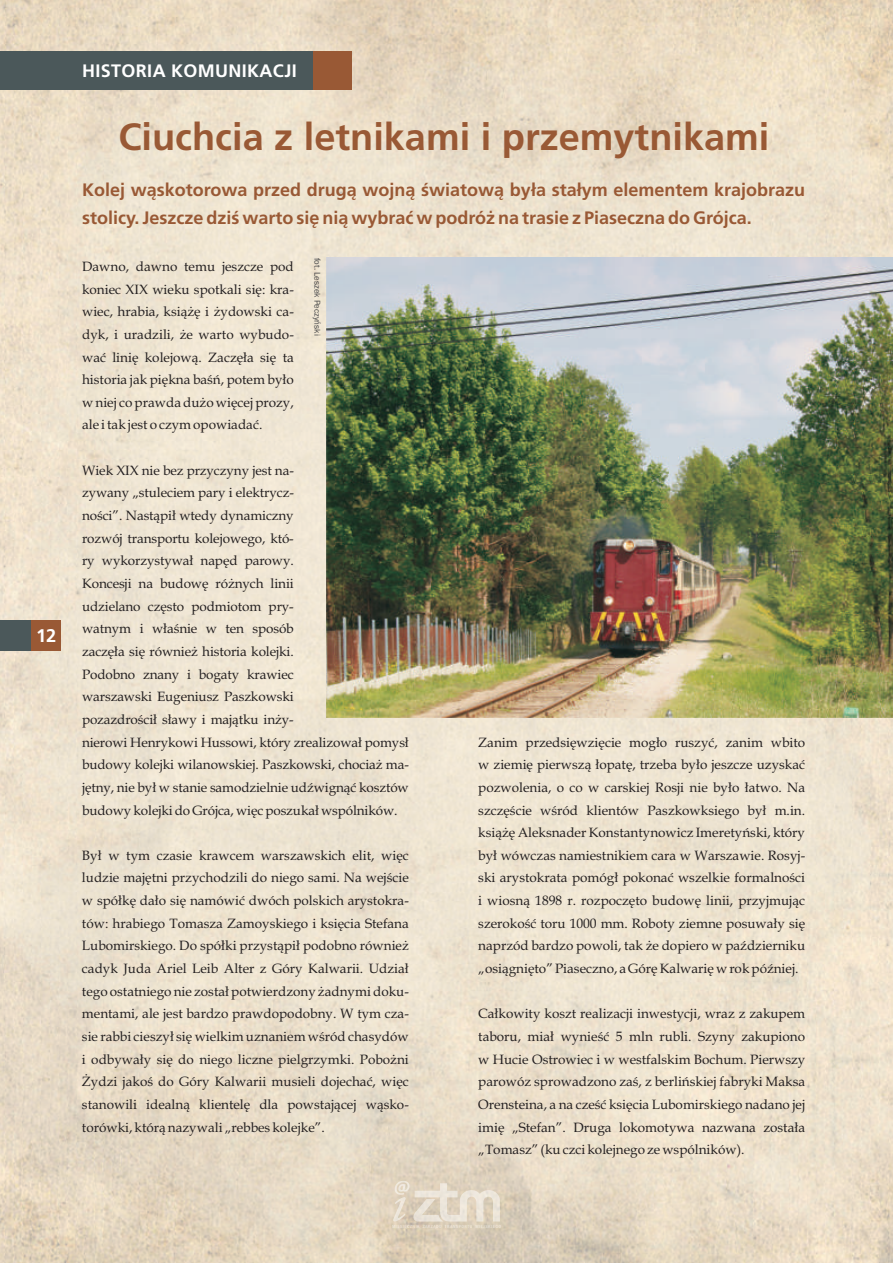
<style>
.page{position:relative;width:893px;height:1263px;background:#fff}
.page>*{position:absolute;margin:0;border:0;box-sizing:border-box;transform-origin:0 0}
.t1{font:700 37.95px "Frutiger LT Com";color:#995935}
.t2{font:700 18.3px "Frutiger LT Com";color:#fff}
.t3{font:700 18px/28.8px "Frutiger LT Com";color:#995935}
.t4{font:700 18px "Frutiger LT Com";letter-spacing:.02em;color:#fff}
.t5{font:13.5px/22.6px "Book Antiqua";letter-spacing:-.01em;color:#231f20;text-align:justify}
.t6{font:8.7px "Franklin Gothic";color:#464648}
.t7{font:500 condensed 4.65px "Franklin Gothic";letter-spacing:.1em;color:rgb(255 255 255/.5)}
</style>
<div class="page">
<img style="left:0;top:0;width:893px;height:1263px">
<div style="left:30px;top:620px;width:31px;height:31px;background:#995935"></div>
<div style="left:0;top:51px;width:313px;height:39px;background:#4b585a"></div>
<div style="left:313px;top:51px;width:39px;height:39px;background:#995935"></div>
<div style="left:0;top:620px;width:30px;height:31px;background:#4b585a"></div>
<svg style="left:393px;top:1181px;width:107px;height:40px;background:#e3d8c7"></svg>
<img style="left:326px;top:258px;width:567px;height:459px">
<h2 class="t2" style="left:36px;top:628px;width:22px">12</h2>
<h3 class="t4" style="left:82px;top:63px;width:216px">HISTORIA KOMUNIKACJI</h3>
<h1 class="t1" style="left:118px;top:122px;width:653px">Ciuchcia z letnikami i przemytnikami</h1>
<h3 class="t3" style="left:82px;top:177px;width:725px">Kolej wąskotorowa przed drugą wojną światową była stałym elementem krajobrazu stolicy. Jeszcze dziś warto się nią wybrać w podróż na trasie z Piaseczna do Grójca.</h3>
<p class="t5" style="left:82px;top:257px;width:213px">Dawno, dawno temu jeszcze pod koniec XIX wieku spotkali się: kra&shy;wiec, hrabia, książę i żydowski ca&shy;dyk, i uradzili, że warto wybudo&shy;wać linię kolejową. Zaczęła się ta historia jak piękna baśń, potem było w niej co prawda dużo więcej prozy, ale i tak jest o czym opowiadać.</p>
<p class="t5" style="left:82px;top:460px;width:328px;text-align:left">Wiek XIX nie bez przyczyny jest na-<br>zywany „stuleciem pary i elektrycz-<br>ności”. Nastąpił wtedy dynamiczny<br>rozwój transportu kolejowego, któ-<br>ry wykorzystywał napęd parowy.<br>Koncesji na budowę różnych linii<br>udzielano często podmiotom pry-<br>watnym i właśnie w ten sposób<br>zaczęła się również historia kolejki.<br>Podobno znany i bogaty krawiec<br>warszawski Eugeniusz Paszkowski<br>pozazdrościł sławy i majątku inży-<br>nierowi Henrykowi Hussowi, który zrealizował pomysł budowy kolejki wilanowskiej. Paszkowski, chociaż ma&shy;jętny, nie był w stanie samodzielnie udźwignąć kosztów budowy kolejki do Grójca, więc poszukał wspólników.</p>
<p class="t5" style="left:82px;top:845px;width:328px">Był w tym czasie krawcem warszawskich elit, więc ludzie majętni przychodzili do niego sami. Na wejście w spółkę dało się namówić dwóch polskich arystokra&shy;tów: hrabiego Tomasza Zamoyskiego i księcia Stefana Lubomirskiego. Do spółki przystąpił podobno również cadyk Juda Ariel Leib Alter z Góry Kalwarii. Udział tego ostatniego nie został potwierdzony żadnymi doku&shy;mentami, ale jest bardzo prawdopodobny. W tym cza&shy;sie rabbi cieszył się wielkim uznaniem wśród chasydów i odbywały się do niego liczne pielgrzymki. Pobożni Żydzi jakoś do Góry Kalwarii musieli dojechać, więc stanowili idealną klientelę dla powstającej wąsko&shy;torówki, którą nazywali „rebbes kolejke”.</p>
<p class="t6" style="left:321px;top:258px;width:79px;rotate:90deg">fot. Leszek Peczyński</p>
<p class="t5" style="left:478px;top:732px;width:328px">Zanim przedsięwzięcie mogło ruszyć, zanim wbito w ziemię pierwszą łopatę, trzeba było jeszcze uzyskać pozwolenia, o co w carskiej Rosji nie było łatwo. Na szczęście wśród klientów Paszkowksiego był m.in. książę Aleksnader Konstantynowicz Imeretyński, który był wówczas namiestnikiem cara w Warszawie. Rosyj&shy;ski arystokrata pomógł pokonać wszelkie formalności i wiosną 1898 r. rozpoczęto budowę linii, przyjmując szerokość toru 1000 mm. Roboty ziemne posuwały się naprzód bardzo powoli, tak że dopiero w październiku „osiągnięto” Piaseczno, a Górę Kalwarię w rok później.</p>
<p class="t5" style="left:478px;top:1004px;width:329px">Całkowity koszt realizacji inwestycji, wraz z zakupem taboru, miał wynieść 5 mln rubli. Szyny zakupiono w Hucie Ostrowiec i w westfalskim Bochum. Pierwszy parowóz sprowadzono zaś, z berlińskiej fabryki Maksa Orensteina, a na cześć księcia Lubomirskiego nadano jej imię „Stefan”. Druga lokomotywa nazwana została „Tomasz” (ku czci kolejnego ze wspólników).</p>
<p class="t7" style="left:392px;top:1225px;width:110px">MIESIĘCZNIK ZARZĄDU TRANSPORTU MIEJSKIEGO</p>
</div>
